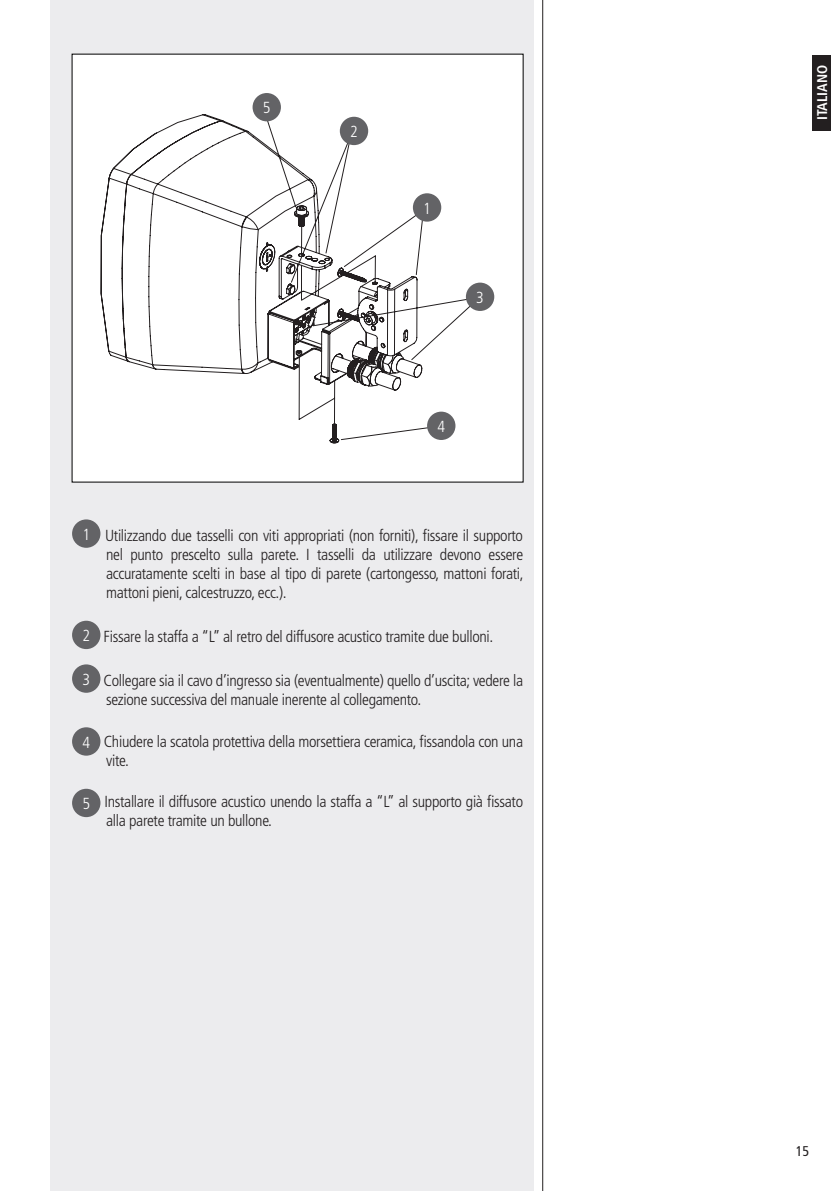
<style>
.page{position:relative;width:840px;height:1191px;background:#fff}
.page>*{position:absolute;margin:0;border:0;box-sizing:border-box;transform-origin:0 0}
.t1{font:300 condensed 16px/19.2px "Frutiger LT Std";letter-spacing:-.02em;color:#231f20}
.t2{font:300 condensed 16px "Frutiger LT Std";color:#fff}
.t3{font:700 condensed 14px "Frutiger LT Std";color:#fff}
.t4{font:condensed 14px "Frutiger LT Std";color:#231f20}
.s1{color:#fff}
</style>
<div class="page">
<div style="left:51px;top:0;width:482px;height:1191px;background:#ececee"></div>
<hr style="left:542px;top:0;width:1px;height:1191px;background:#231f20">
<div style="left:812px;top:55px;width:18px;height:75px;background:#231f20"></div>
<div style="left:72px;top:519px;width:28px;height:29px;background:#636366;border-radius:50%"></div>
<div style="left:72px;top:621px;width:28px;height:28px;background:#636366;border-radius:50%"></div>
<div style="left:72px;top:664px;width:28px;height:29px;background:#636366;border-radius:50%"></div>
<div style="left:72px;top:727px;width:28px;height:28px;background:#636366;border-radius:50%"></div>
<div style="left:72px;top:788px;width:28px;height:29px;background:#636366;border-radius:50%"></div>
<div style="left:72px;top:54px;width:451px;height:428px;background:#fff"></div>
<svg style="left:101px;top:113px;width:379px;height:330px"></svg>
<div style="left:252px;top:93px;width:29px;height:28px;background:#636366;border-radius:50%"></div>
<div style="left:339px;top:117px;width:29px;height:28px;background:#636366;border-radius:50%"></div>
<div style="left:412px;top:193px;width:29px;height:29px;background:#636366;border-radius:50%"></div>
<div style="left:465px;top:283px;width:29px;height:28px;background:#636366;border-radius:50%"></div>
<div style="left:427px;top:411px;width:28px;height:29px;background:#636366;border-radius:50%"></div>
<p class="t2" style="left:263px;top:99px;width:9px">5</p>
<p class="t2" style="left:350px;top:122px;width:9px">2</p>
<p class="t2" style="left:423px;top:199px;width:9px">1</p>
<p class="t2" style="left:476px;top:288px;width:9px">3</p>
<p class="t2" style="left:437px;top:417px;width:9px">4</p>
<p class="t1" style="left:106px;top:526px;width:419px;text-align:justify;text-indent:-24px"><span class="s1">1</span> Utilizzando due tasselli con viti appropriati (non forniti), fissare il supporto nel punto prescelto sulla parete. I tasselli da utilizzare devono essere accuratamente scelti in base al tipo di parete (cartongesso, mattoni forati, mattoni pieni, calcestruzzo, ecc.).</p>
<p class="t1" style="left:82px;top:627px;width:412px"><span class="s1">2</span> Fissare la staffa a “L” al retro del diffusore acustico tramite due bulloni.</p>
<p class="t1" style="left:106px;top:671px;width:418px;text-indent:-24px"><span class="s1">3</span> Collegare sia il cavo d’ingresso sia (eventualmente) quello d’uscita; vedere la sezione successiva del manuale inerente al collegamento.</p>
<p class="t1" style="left:106px;top:732px;width:418px;text-indent:-24px"><span class="s1">4</span> Chiudere la scatola protettiva della morsettiera ceramica, fissandola con una vite.</p>
<p class="t1" style="left:106px;top:792px;width:418px;text-indent:-24px"><span class="s1">5</span> Installare il diffusore acustico unendo la staffa a “L” al supporto già fissato alla parete tramite un bullone.</p>
<p class="t3" style="left:813px;top:120px;width:57px;rotate:-90deg">ITALIANO</p>
<p class="t4" style="left:795px;top:1142px;width:15px">15</p>
</div>
